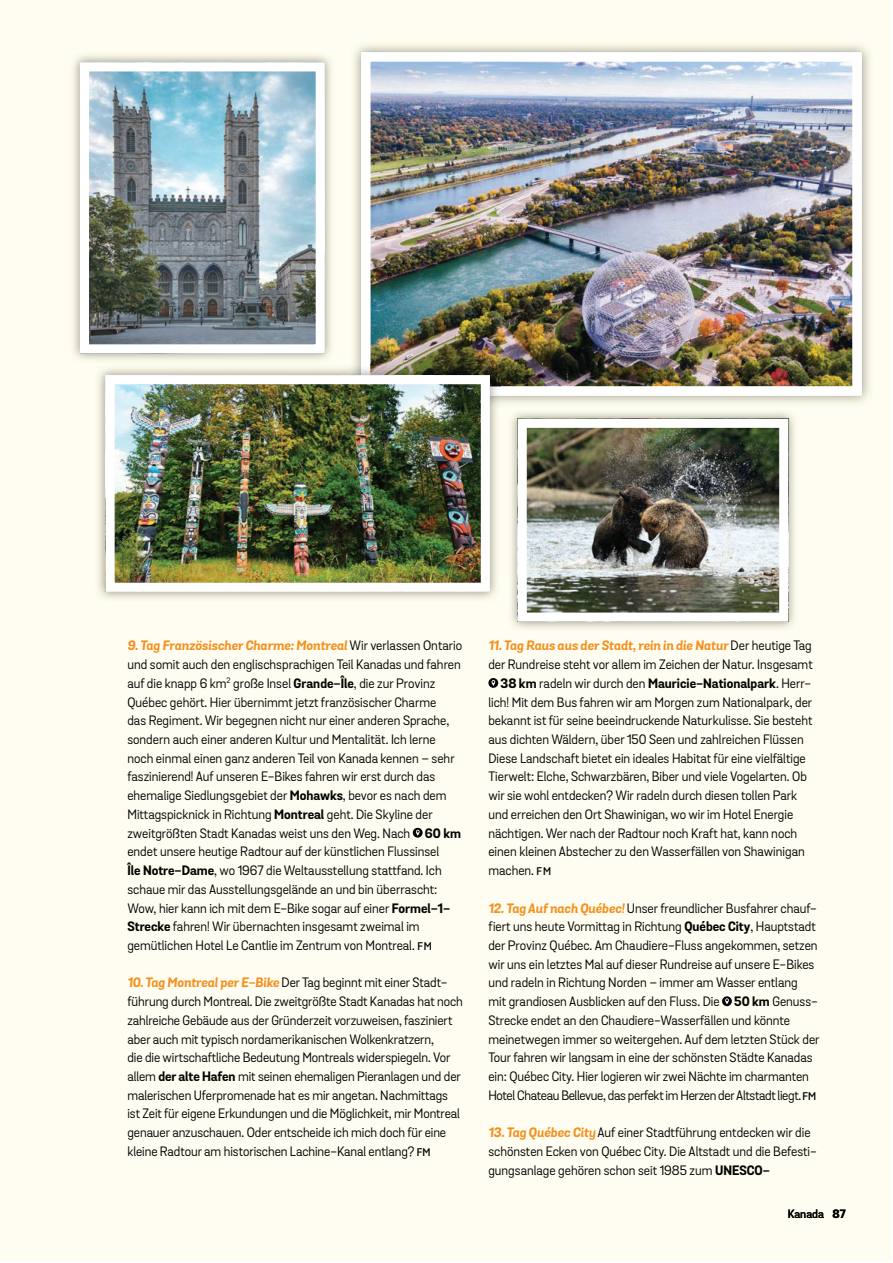
<style>
.page{position:relative;width:893px;height:1263px;background:#fff}
.page>*{position:absolute;margin:0;border:0;box-sizing:border-box;transform-origin:0 0}
.t1{font:13.2px/18.8px "Grota Sans";color:#040503}
.t2{font:italic 700 13.2px "Grota Sans";color:#f3911f}
.t3{font:700 13.2px "Grota Sans";color:#040503}
.t4{font:600 11.7px "Grota Sans";color:#040503}
.s1{font-weight:700;font-style:italic;color:#f3911f}
.s2{font-weight:700}
.s3{font-weight:600;font-size:10.8px}
.s4{font-weight:400;font-style:normal;color:#040503}
.s5{font-weight:400}
</style>
<div class="page">
<div style="left:0;top:1px;width:892px;height:1261px;background:#fffdf1"></div>
<img style="left:511px;top:412px;width:284px;height:217px">
<img style="left:528px;top:429px;width:250px;height:183px">
<div style="left:518px;top:419px;width:270px;height:203px;border:9px solid #fff"></div>
<img style="left:353px;top:44px;width:517px;height:360px">
<img style="left:361px;top:52px;width:501px;height:344px">
<img style="left:98px;top:368px;width:399px;height:231px">
<img style="left:115px;top:385px;width:365px;height:197px">
<img style="left:349px;top:364px;width:152px;height:44px">
<img style="left:349px;top:385px;width:131px;height:23px">
<img style="left:361px;top:364px;width:140px;height:32px">
<div style="left:105px;top:375px;width:385px;height:217px;border:9px solid #fff"></div>
<img style="left:73px;top:55px;width:259px;height:305px">
<img style="left:90px;top:72px;width:225px;height:272px">
<div style="left:80px;top:62px;width:245px;height:292px;border:9px solid #fff"></div>
<svg style="left:413px;top:828px;width:10px;height:10px"></svg>
<svg style="left:416px;top:830px;width:4px;height:6px"></svg>
<svg style="left:488px;top:678px;width:10px;height:10px"></svg>
<svg style="left:491px;top:680px;width:4px;height:6px"></svg>
<svg style="left:722px;top:996px;width:10px;height:10px"></svg>
<svg style="left:725px;top:998px;width:4px;height:6px"></svg>
<p class="t1" style="left:127px;top:637px;width:336px"><span class="s1">9. Tag Französischer Charme: Montreal</span> Wir verlassen Ontario und somit auch den englischsprachigen Teil Kanadas und fahren auf die knapp 6 km<sup>2</sup> große Insel <span class="s2">Grande-Île</span>, die zur Provinz Québec gehört. Hier übernimmt jetzt französischer Charme<br>das Regiment. Wir begegnen nicht nur einer anderen Sprache, sondern auch einer anderen Kultur und Mentalität. Ich lerne noch einmal einen ganz anderen Teil von Kanada kennen – sehr faszinierend! Auf unseren E-Bikes fahren wir erst durch das ehemalige Siedlungsgebiet der <span class="s2">Mohawks</span>, bevor es nach dem Mittagspicknick in Richtung <span class="s2">Montreal</span> geht. Die Skyline der zweitgrößten Stadt Kanadas weist uns den Weg. Nach <span class="s2">60 km </span>endet unsere heutige Radtour auf der künstlichen Flussinsel<br><span class="s2">Île Notre-Dame</span>, wo 1967 die Weltausstellung stattfand. Ich schaue mir das Ausstellungsgelände an und bin überrascht:<br>Wow, hier kann ich mit dem E-Bike sogar auf einer <span class="s2">Formel-1- Strecke</span> fahren! Wir übernachten insgesamt zweimal im gemütlichen Hotel Le Cantlie im Zentrum von Montreal. <span class="s3">FM</span></p>
<p class="t1" style="left:127px;top:975px;width:337px"><span class="s1">10. Tag Montreal per E-Bike</span> Der Tag beginnt mit einer Stadt&shy;führung durch Montreal. Die zweitgrößte Stadt Kanadas hat noch zahlreiche Gebäude aus der Gründerzeit vorzuweisen, fasziniert aber auch mit typisch nordamerikanischen Wolkenkratzern,<br>die die wirtschaftliche Bedeutung Montreals widerspiegeln. Vor allem <span class="s2">der alte Hafen</span> mit seinen ehemaligen Pieranlagen und der malerischen Uferpromenade hat es mir angetan. Nachmittags ist Zeit für eigene Erkundungen und die Möglichkeit, mir Montreal genauer anzuschauen. Oder entscheide ich mich doch für eine kleine Radtour am historischen Lachine-Kanal entlang? <span class="s3">FM</span></p>
<p class="t2" style="left:488px;top:641px;width:325px">11. Tag Raus aus der Stadt, rein in die Natur <span class="s4">Der heutige Tag</span></p>
<p class="t1" style="left:488px;top:656px;width:326px">der Rundreise steht vor allem im Zeichen der Natur. Insgesamt</p>
<p class="t3" style="left:500px;top:678px;width:312px">38 km <span class="s5">radeln wir durch den</span> Mauricie-Nationalpark<span class="s5">. Herr-</span></p>
<p class="t1" style="left:488px;top:694px;width:325px">lich! Mit dem Bus fahren wir am Morgen zum Nationalpark, der</p>
<p class="t1" style="left:488px;top:712px;width:326px">bekannt ist für seine beeindruckende Naturkulisse. Sie besteht</p>
<p class="t1" style="left:488px;top:731px;width:317px">aus dichten Wäldern, über 150 Seen und zahlreichen Flüssen</p>
<p class="t1" style="left:488px;top:750px;width:319px">Diese Landschaft bietet ein ideales Habitat für eine vielfältige</p>
<p class="t1" style="left:488px;top:769px;width:320px">Tierwelt: Elche, Schwarzbären, Biber und viele Vogelarten. Ob</p>
<p class="t1" style="left:488px;top:787px;width:310px">wir sie wohl entdecken? Wir radeln durch diesen tollen Park</p>
<p class="t1" style="left:488px;top:806px;width:306px">und erreichen den Ort Shawinigan, wo wir im Hotel Energie</p>
<p class="t1" style="left:488px;top:825px;width:310px">nächtigen. Wer nach der Radtour noch Kraft hat, kann noch</p>
<p class="t1" style="left:488px;top:843px;width:318px">einen kleinen Abstecher zu den Wasserfällen von Shawinigan</p>
<p class="t1" style="left:488px;top:862px;width:64px">machen. <span class="s3">FM</span></p>
<p class="t1" style="left:488px;top:900px;width:333px"><span class="s1">12. Tag Auf nach Québec!</span> Unser freundlicher Busfahrer chauf&shy;fiert uns heute Vormittag in Richtung <span class="s2">Québec City</span>, Hauptstadt der Provinz Québec. Am Chaudiere-Fluss angekommen, setzen wir uns ein letztes Mal auf dieser Rundreise auf unsere E-Bikes und radeln in Richtung Norden – immer am Wasser entlang<br>mit grandiosen Ausblicken auf den Fluss. Die <span class="s2">50 km</span> Genuss-Strecke endet an den Chaudiere-Wasserfällen und könnte meinetwegen immer so weitergehen. Auf dem letzten Stück der Tour fahren wir langsam in eine der schönsten Städte Kanadas ein: Québec City. Hier logieren wir zwei Nächte im charmanten Hotel Chateau Bellevue, das perfekt im Herzen der Altstadt liegt. <span class="s3">FM</span></p>
<p class="t1" style="left:488px;top:1124px;width:330px"><span class="s1">13. Tag Québec City</span> Auf einer Stadtführung entdecken wir die schönsten Ecken von Québec City. Die Altstadt und die Befesti&shy;gungsanlage gehören schon seit 1985 zum <span class="s2">UNESCO-</span></p>
<p class="t4" style="left:788px;top:1207px;width:59px">Kanada <span class="s2">87</span></p>
</div>
